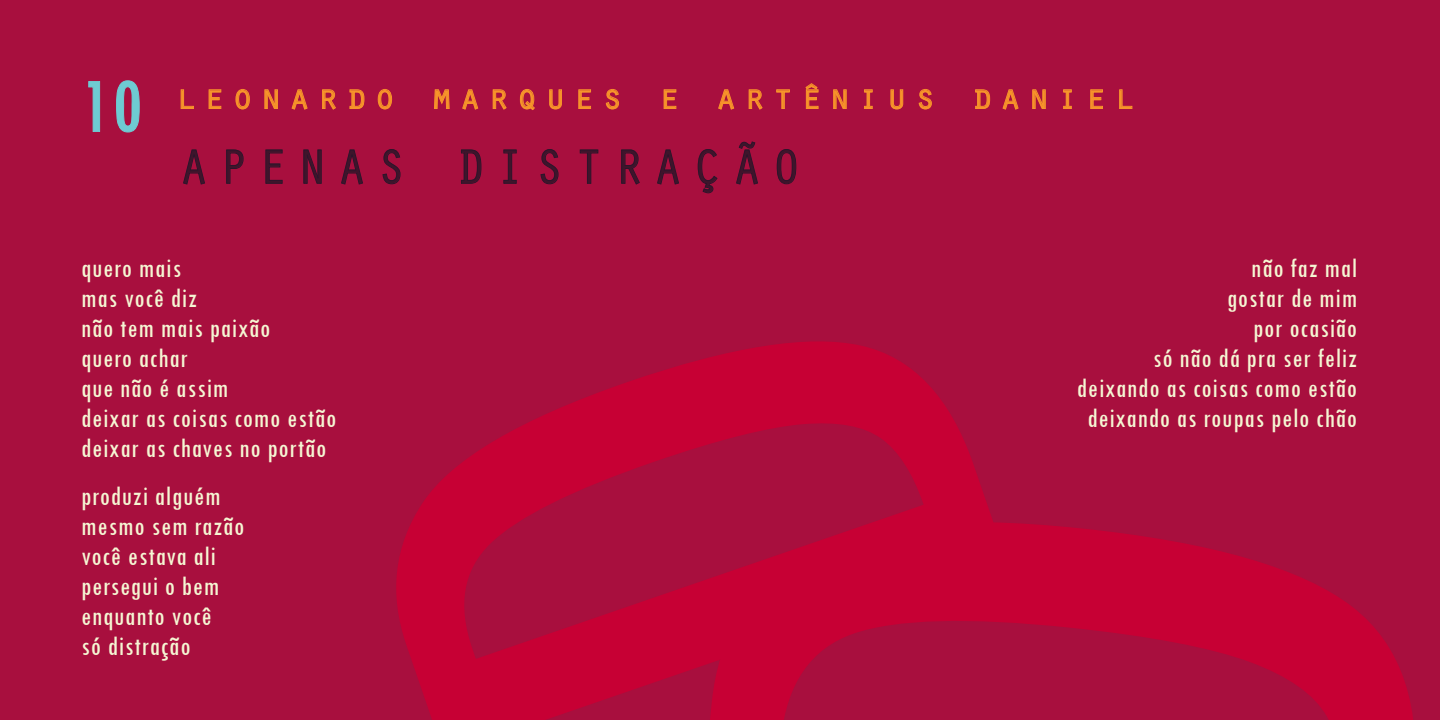
<style>
.page{position:relative;width:1440px;height:720px;background:#a80f3e}
.page>*{position:absolute;margin:0;border:0;box-sizing:border-box;transform-origin:0 0}
.t1{font:500 condensed 80px "Tw Cen";color:#6ecbd2}
.t2{font:50px "Orator Std";letter-spacing:.19em;color:#3e152b}
.t3{font:36px "Orator Std";letter-spacing:.19em;color:#f7942a}
.t4{font:500 condensed 28px/30px "Tw Cen";letter-spacing:.03em;color:#f5f6d3}
</style>
<div class="page">
<svg style="left:183px;top:149px;width:22px;height:36px"></svg>
<svg style="left:226px;top:149px;width:18px;height:35px"></svg>
<svg style="left:265px;top:149px;width:18px;height:35px"></svg>
<svg style="left:303px;top:149px;width:19px;height:35px"></svg>
<svg style="left:341px;top:149px;width:22px;height:36px"></svg>
<svg style="left:382px;top:149px;width:19px;height:36px"></svg>
<svg style="left:461px;top:149px;width:21px;height:35px"></svg>
<svg style="left:503px;top:149px;width:14px;height:35px"></svg>
<svg style="left:540px;top:149px;width:19px;height:36px"></svg>
<svg style="left:579px;top:149px;width:20px;height:35px"></svg>
<svg style="left:621px;top:149px;width:19px;height:36px"></svg>
<svg style="left:657px;top:149px;width:22px;height:36px"></svg>
<svg style="left:697px;top:149px;width:21px;height:45px"></svg>
<svg style="left:736px;top:141px;width:22px;height:44px"></svg>
<svg style="left:776px;top:149px;width:21px;height:36px"></svg>
<svg style="left:88px;top:81px;width:13px;height:51px"></svg>
<svg style="left:116px;top:80px;width:24px;height:53px"></svg>
<svg style="left:181px;top:89px;width:13px;height:20px"></svg>
<svg style="left:209px;top:89px;width:12px;height:20px"></svg>
<svg style="left:236px;top:89px;width:14px;height:20px"></svg>
<svg style="left:264px;top:89px;width:14px;height:20px"></svg>
<svg style="left:292px;top:89px;width:16px;height:21px"></svg>
<svg style="left:322px;top:89px;width:14px;height:21px"></svg>
<svg style="left:349px;top:89px;width:15px;height:20px"></svg>
<svg style="left:378px;top:89px;width:14px;height:20px"></svg>
<svg style="left:434px;top:89px;width:16px;height:20px"></svg>
<svg style="left:462px;top:89px;width:16px;height:21px"></svg>
<svg style="left:493px;top:89px;width:14px;height:21px"></svg>
<svg style="left:520px;top:89px;width:15px;height:21px"></svg>
<svg style="left:549px;top:89px;width:13px;height:20px"></svg>
<svg style="left:578px;top:89px;width:13px;height:20px"></svg>
<svg style="left:606px;top:89px;width:13px;height:20px"></svg>
<svg style="left:664px;top:89px;width:12px;height:20px"></svg>
<svg style="left:718px;top:89px;width:16px;height:21px"></svg>
<svg style="left:749px;top:89px;width:14px;height:21px"></svg>
<svg style="left:776px;top:89px;width:14px;height:20px"></svg>
<svg style="left:805px;top:83px;width:14px;height:26px"></svg>
<svg style="left:833px;top:89px;width:14px;height:20px"></svg>
<svg style="left:864px;top:89px;width:9px;height:20px"></svg>
<svg style="left:890px;top:89px;width:13px;height:20px"></svg>
<svg style="left:919px;top:89px;width:13px;height:20px"></svg>
<svg style="left:975px;top:89px;width:15px;height:20px"></svg>
<svg style="left:1003px;top:89px;width:16px;height:21px"></svg>
<svg style="left:1032px;top:89px;width:14px;height:20px"></svg>
<svg style="left:1063px;top:89px;width:9px;height:20px"></svg>
<svg style="left:1090px;top:89px;width:13px;height:20px"></svg>
<svg style="left:1119px;top:89px;width:13px;height:20px"></svg>
<svg style="left:1007px;top:523px;width:406px;height:197px;fill:#c70034"></svg>
<svg style="left:396px;top:341px;width:611px;height:379px"></svg>
<h1 class="t1" style="left:81px;top:58px;width:62px">10</h1>
<p class="t3" style="left:175px;top:71px;width:962px">leonardo marques e artênius daniel</p>
<h2 class="t2" style="left:179px;top:131px;width:624px">APENAS DISTRAÇÃO</h2>
<p class="t4" style="left:81px;top:253px;width:257px">quero mais<br>mas você diz<br>não tem mais paixão<br>quero achar<br>que não é assim<br>deixar as coisas como estão deixar as chaves no portão</p>
<p class="t4" style="left:81px;top:481px;width:165px">produzi alguém mesmo sem razão você estava ali persegui o bem enquanto você<br>só distração</p>
<p class="t4" style="left:1077px;top:253px;width:282px;text-align:right">não faz mal<br>gostar de mim<br>por ocasião<br>só não dá pra ser feliz deixando as coisas como estão deixando as roupas pelo chão</p>
</div>
